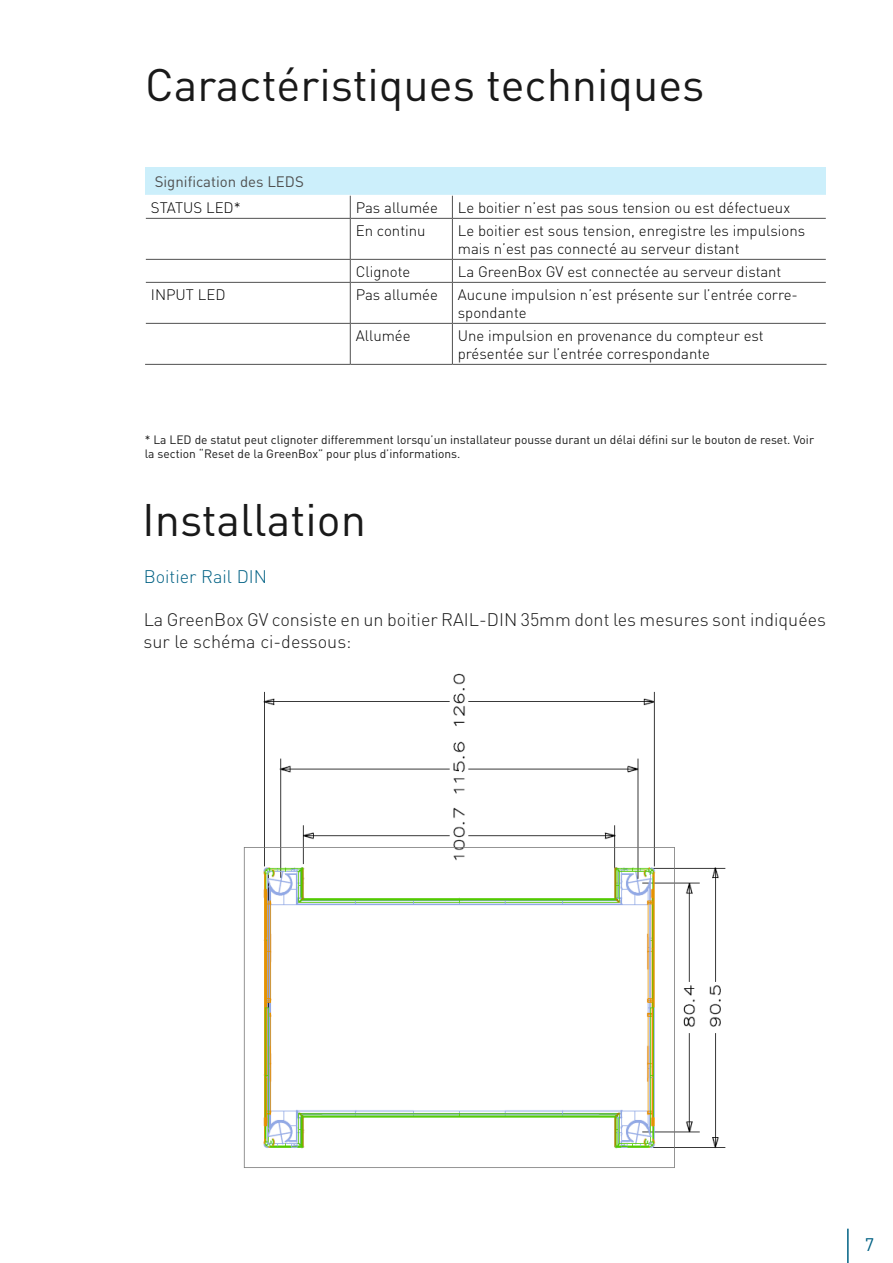
<style>
.page{position:relative;width:893px;height:1263px;background:#fff}
.page>*{position:absolute;margin:0;border:0;box-sizing:border-box;transform-origin:0 0}
.t1{font:45px "DIN";color:#191919}
.t2{font:300 18px/21.6px "DIN";color:#191919}
.t3{font:300 18px "DIN";color:#006184}
.t4{font:18px "DIN";color:#006184}
.t5{font:300 15px/18px "DIN";color:#000}
.t6{font:15px "DIN";color:#505050}
.t7{font:12px/14.4px "DIN";color:#191919}
</style>
<div class="page">
<hr style="left:847px;top:1229px;width:2px;height:34px;background:#006184">
<img style="left:243px;top:673px;width:483px;height:495px">
<div style="left:145px;top:168px;width:681px;height:27px;background:#cceffb"></div>
<svg style="left:350px;top:196px;width:1px;height:22px"></svg>
<svg style="left:452px;top:196px;width:1px;height:22px"></svg>
<hr style="left:146px;top:218px;width:204px;height:1px;background:#505050">
<hr style="left:350px;top:218px;width:102px;height:1px;background:#505050">
<hr style="left:350px;top:219px;width:1px;height:40px;background:#505050">
<hr style="left:452px;top:218px;width:374px;height:1px;background:#505050">
<hr style="left:452px;top:219px;width:1px;height:40px;background:#505050">
<hr style="left:146px;top:259px;width:204px;height:1px;background:#505050">
<hr style="left:350px;top:259px;width:102px;height:1px;background:#505050">
<svg style="left:350px;top:260px;width:1px;height:22px"></svg>
<hr style="left:452px;top:259px;width:374px;height:1px;background:#505050">
<svg style="left:452px;top:260px;width:1px;height:22px"></svg>
<hr style="left:146px;top:282px;width:204px;height:1px;background:#505050">
<hr style="left:350px;top:282px;width:102px;height:1px;background:#505050">
<hr style="left:350px;top:283px;width:1px;height:40px;background:#505050">
<hr style="left:452px;top:282px;width:374px;height:1px;background:#505050">
<hr style="left:452px;top:283px;width:1px;height:40px;background:#505050">
<hr style="left:146px;top:323px;width:204px;height:1px;background:#505050">
<hr style="left:350px;top:323px;width:102px;height:1px;background:#505050">
<hr style="left:350px;top:324px;width:1px;height:40px;background:#505050">
<hr style="left:452px;top:323px;width:374px;height:1px;background:#505050">
<hr style="left:452px;top:324px;width:1px;height:40px;background:#505050">
<hr style="left:145px;top:364px;width:205px;height:1px;background:#505050">
<hr style="left:350px;top:364px;width:102px;height:1px;background:#505050">
<hr style="left:452px;top:364px;width:374px;height:1px;background:#505050">
<h1 class="t1" style="left:145px;top:57px;width:561px">Caractéristiques techniques</h1>
<p class="t6" style="left:155px;top:172px;width:151px">Signification des LEDS</p>
<p class="t5" style="left:151px;top:198px;width:91px">STATUS LED*</p>
<p class="t5" style="left:356px;top:198px;width:84px">Pas allumée</p>
<p class="t5" style="left:458px;top:198px;width:334px">Le boitier n’est pas sous tension ou est défectueux</p>
<p class="t5" style="left:356px;top:221px;width:71px">En continu</p>
<p class="t5" style="left:458px;top:221px;width:349px">Le boitier est sous tension, enregistre les impulsions mais n’est pas connecté au serveur distant</p>
<p class="t5" style="left:356px;top:262px;width:56px">Clignote</p>
<p class="t5" style="left:458px;top:262px;width:325px">La GreenBox GV est connectée au serveur distant</p>
<p class="t5" style="left:151px;top:285px;width:76px">INPUT LED</p>
<p class="t5" style="left:356px;top:285px;width:84px">Pas allumée</p>
<p class="t5" style="left:458px;top:285px;width:342px">Aucune impulsion n’est présente sur l’entrée corre&shy;spondante</p>
<p class="t5" style="left:356px;top:326px;width:56px">Allumée</p>
<p class="t5" style="left:458px;top:326px;width:307px">Une impulsion en provenance du compteur est présentée sur l’entrée correspondante</p>
<p class="t7" style="left:145px;top:432px;width:671px">* La LED de statut peut clignoter differemment lorsqu’un installateur pousse durant un délai défini sur le bouton de reset. Voir la section “Reset de la GreenBox” pour plus d’informations.</p>
<h1 class="t1" style="left:142px;top:492px;width:225px">Installation</h1>
<p class="t3" style="left:144px;top:565px;width:125px">Boitier Rail DIN</p>
<p class="t2" style="left:144px;top:609px;width:684px">La GreenBox GV consiste en un boitier RAIL-DIN 35mm dont les mesures sont indiquées sur le schéma ci-dessous:</p>
<p class="t4" style="left:865px;top:1233px;width:11px">7</p>
</div>
